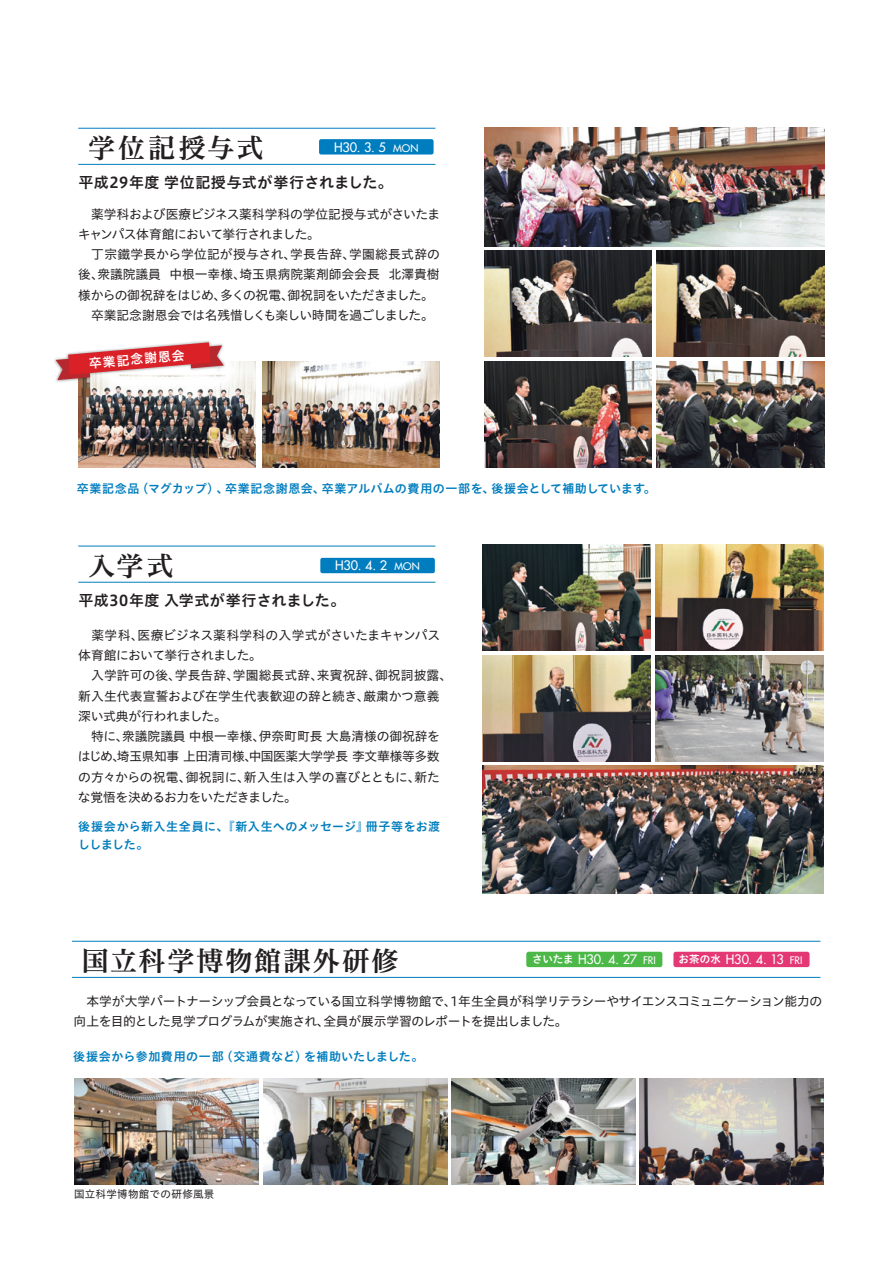
<style>
.page{position:relative;width:893px;height:1263px;background:#fff}
.page>*{position:absolute;margin:0;border:0;box-sizing:border-box;transform-origin:0 0}
.t1{font:27px "Hiragino UD Serif Std W6";letter-spacing:.08em;color:#231f20}
.t2{font:15px "Hiragino UD Sans Std W6";letter-spacing:.03em;color:#231f20}
.t3{font:12.75px/20.2px "Hiragino UD Sans Std W4";letter-spacing:-.015em;color:#231f20}
.t4{font:12.75px/20.2px "Hiragino UD Sans Std W4";letter-spacing:-.035em;color:#231f20}
.t5{font:500 12.75px "Futura Std";letter-spacing:-.02em;color:#fff}
.t6{font:12.75px "Hiragino UD Sans Std W6";color:#fff}
.t7{font:12px/18px "Hiragino UD Sans Std W6";letter-spacing:.03em;color:#007dbe}
.t8{font:10.5px "Hiragino UD Sans Std W4";letter-spacing:.035em;color:#231f20}
.s1{font-size:10.2px}
.s2{font-family:"Hiragino UD Sans Std W6";font-weight:400;font-size:10.5px}
</style>
<div class="page">
<img style="left:78px;top:361px;width:178px;height:106px">
<img style="left:262px;top:361px;width:178px;height:106px">
<img style="left:484px;top:251px;width:168px;height:106px">
<img style="left:657px;top:251px;width:168px;height:106px">
<img style="left:484px;top:127px;width:341px;height:119px">
<img style="left:484px;top:361px;width:168px;height:106px">
<img style="left:657px;top:361px;width:168px;height:106px">
<img style="left:483px;top:766px;width:340px;height:127px">
<img style="left:483px;top:545px;width:168px;height:106px">
<img style="left:655px;top:545px;width:168px;height:106px">
<img style="left:483px;top:655px;width:168px;height:106px">
<img style="left:655px;top:655px;width:168px;height:106px">
<img style="left:75px;top:1078px;width:184px;height:107px">
<img style="left:263px;top:1078px;width:184px;height:107px">
<img style="left:451px;top:1078px;width:184px;height:107px">
<img style="left:639px;top:1078px;width:184px;height:107px">
<img style="left:54px;top:340px;width:174px;height:44px">
<svg style="left:56px;top:342px;width:168px;height:38px"></svg>
<div style="left:319px;top:139px;width:115px;height:16px;background:#007dbe;border-radius:2px"></div>
<hr style="left:78px;top:128px;width:357px;height:1px;background:#007dbe">
<hr style="left:78px;top:164px;width:357px;height:1px;background:#007dbe">
<div style="left:320px;top:558px;width:115px;height:15px;background:#007dbe;border-radius:2px"></div>
<hr style="left:78px;top:546px;width:357px;height:1px;background:#007dbe">
<hr style="left:78px;top:582px;width:357px;height:1px;background:#007dbe">
<hr style="left:72px;top:941px;width:748px;height:1px;background:#007dbe">
<hr style="left:72px;top:977px;width:748px;height:1px;background:#007dbe">
<div style="left:526px;top:952px;width:136px;height:15px;background:#4cb848;border-radius:2px"></div>
<div style="left:673px;top:952px;width:136px;height:15px;background:#e43875;border-radius:2px"></div>
<h1 class="t1" style="left:88px;top:127px;width:177px">学位記授与式</h1>
<p class="t2" style="left:79px;top:171px;width:316px">平成29年度 学位記授与式が挙行されました。</p>
<p class="t5" style="left:334px;top:139px;width:86px">H30. 3. 5 <span class="s1">MON</span></p>
<p class="t3" style="left:78px;top:203px;width:364px">　薬学科および医療ビジネス薬科学科の学位記授与式がさいたまキャンパス体育館において挙行されました。<br>　丁宗鐵学長から学位記が授与され、学長告辞、学園総長式辞の後、衆議院議員 中根一幸様、埼玉県病院薬剤師会会長 北澤貴樹様からの御祝辞をはじめ、多くの祝電、御祝詞をいただきました。　卒業記念謝恩会では名残惜しくも楽しい時間を過ごしました。</p>
<p class="t6" style="left:88px;top:353px;width:97px;rotate:-5deg">卒業記念謝恩会</p>
<p class="t7" style="left:77px;top:479px;width:580px">卒業記念品（マグカップ）、卒業記念謝恩会、卒業アルバムの費用の一部を、後援会として補助しています。</p>
<h1 class="t1" style="left:88px;top:545px;width:87px">入学式</h1>
<p class="t2" style="left:79px;top:589px;width:268px">平成30年度 入学式が挙行されました。</p>
<p class="t5" style="left:335px;top:558px;width:86px">H30. 4. 2 <span class="s1">MON</span></p>
<p class="t3" style="left:78px;top:624px;width:376px">　薬学科、医療ビジネス薬科学科の入学式がさいたまキャンパス体育館において挙行されました。<br>　入学許可の後、学長告辞、学園総長式辞、来賓祝辞、御祝詞披露、新入生代表宣誓および在学生代表歓迎の辞と続き、厳粛かつ意義深い式典が行われました。<br>　特に、衆議院議員 中根一幸様、伊奈町町長 大島清様の御祝辞をはじめ、埼玉県知事 上田清司様、中国医薬大学学長 李文華様等多数の方々からの祝電、御祝詞に、新入生は入学の喜びとともに、新たな覚悟を決めるお力をいただきました。</p>
<p class="t7" style="left:78px;top:817px;width:363px">後援会から新入生全員に、『新入生へのメッセージ』冊子等をお渡ししました。</p>
<h1 class="t1" style="left:82px;top:940px;width:318px">国立科学博物館課外研修</h1>
<p class="t5" style="left:532px;top:951px;width:125px"><span class="s2">さいたま</span> H30. 4. 27 <span class="s1">FRI</span></p>
<p class="t5" style="left:678px;top:951px;width:126px"><span class="s2">お茶の水</span> H30. 4. 13 <span class="s1">FRI</span></p>
<p class="t4" style="left:74px;top:990px;width:750px">　本学が大学パートナーシップ会員となっている国立科学博物館で、1年生全員が科学リテラシーやサイエンスコミュニケーション能力の向上を目的とした見学プログラムが実施され、全員が展示学習のレポートを提出しました。</p>
<p class="t7" style="left:73px;top:1046px;width:352px">後援会から参加費用の一部（交通費など）を補助いたしました。</p>
<p class="t8" style="left:74px;top:1186px;width:142px">国立科学博物館での研修風景</p>
</div>
